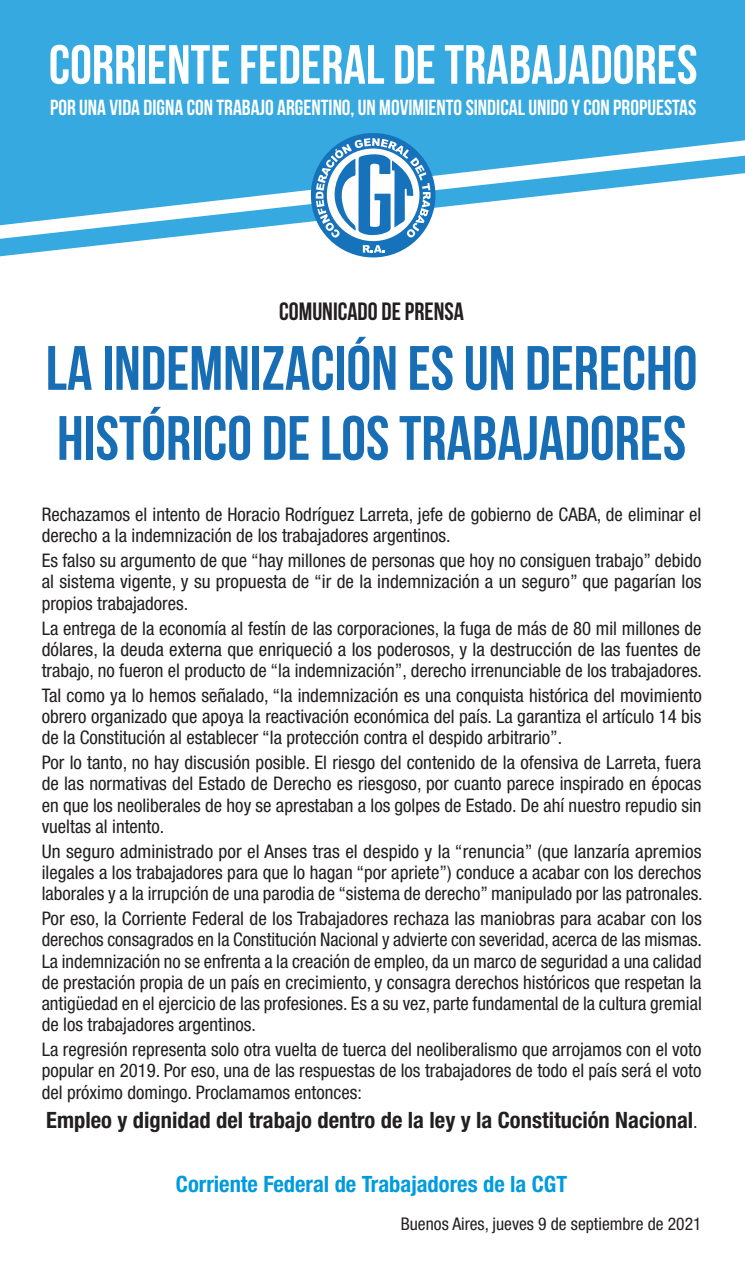
<style>
.page{position:relative;width:745px;height:1276px;background:#fff}
.page>*{position:absolute;margin:0;border:0;box-sizing:border-box;transform-origin:0 0}
.t1{font:700 62.5px/70px "Bebas Neue";color:#176eb5}
.t2{font:700 55.12px "Bebas Neue";color:#fff}
.t3{font:700 25px "Bebas Neue";color:#231f20}
.t4{font:700 condensed 22.5px "Helvetica Neue LT Std";color:#231f20}
.t5{font:700 condensed 22.5px "Helvetica Neue LT Std";color:#009bde}
.t6{font:700 21.75px "Bebas Neue";color:#fff}
.t7{font:condensed 18.75px/21.2px "Helvetica Neue LT Std";color:#231f20;text-align:justify}
.t8{font:condensed 17.5px "Helvetica Neue LT Std";color:#231f20}
.s1{font-weight:400;font-size:18.75px}
</style>
<div class="page">
<div style="left:0;top:0;width:744px;height:156px;background:#36a9e0"></div>
<svg style="left:0;top:156px;width:744px;height:100px"></svg>
<div style="left:311px;top:133px;width:124px;height:124px;background:#1672ba;border-radius:50%"></div>
<svg style="left:362px;top:245px;width:22px;height:8px"></svg>
<svg style="left:315px;top:138px;width:115px;height:99px"></svg>
<p class="t2" style="left:49px;top:34px;width:650px">CORRIENTE FEDERAL DE TRABAJADORES</p>
<p class="t6" style="left:50px;top:96px;width:647px">POR UNA VIDA DIGNA CON TRABAJO ARGENTINO, UN MOVIMIENTO SINDICAL UNIDO Y CON PROPUESTAS</p>
<p class="t3" style="left:279px;top:298px;width:186px">COMUNICADo DE PRENSA</p>
<p class="t1" style="left:46px;top:332px;width:652px">LA INDEMNIZACIÓN ES UN DERECHO<br>HISTÓRICO DE LOS TRABAJADORES</p>
<p class="t7" style="left:42px;top:504px;width:660px">Rechazamos el intento de Horacio Rodríguez Larreta, jefe de gobierno de CABA, de eliminar el derecho a la indemnización de los trabajadores argentinos.</p>
<p class="t7" style="left:42px;top:550px;width:661px">Es falso su argumento de que “hay millones de personas que hoy no consiguen trabajo” debido al sistema vigente, y su propuesta de “ir de la indemnización a un seguro” que pagarían los propios trabajadores.</p>
<p class="t7" style="left:42px;top:617px;width:661px">La entrega de la economía al festín de las corporaciones, la fuga de más de 80 mil millones de dólares, la deuda externa que enriqueció a los poderosos, y la destrucción de las fuentes de trabajo, no fueron el producto de “la indemnización”, derecho irrenunciable de los trabajadores.</p>
<p class="t7" style="left:42px;top:684px;width:661px">Tal como ya lo hemos señalado, “la indemnización es una conquista histórica del movimiento obrero organizado que apoya la reactivación económica del país. La garantiza el artículo 14 bis de la Constitución al establecer “la protección contra el despido arbitrario”.</p>
<p class="t7" style="left:42px;top:752px;width:661px">Por lo tanto, no hay discusión posible. El riesgo del contenido de la ofensiva de Larreta, fuera de las normativas del Estado de Derecho es riesgoso, por cuanto parece inspirado en épocas en que los neoliberales de hoy se aprestaban a los golpes de Estado. De ahí nuestro repudio sin vueltas al intento.</p>
<p class="t7" style="left:42px;top:840px;width:662px">Un seguro administrado por el Anses tras el despido y la “renuncia” (que lanzaría apremios ilegales a los trabajadores para que lo hagan “por apriete”) conduce a acabar con los derechos laborales y a la irrupción de una parodia de “sistema de derecho” manipulado por las patronales.</p>
<p class="t7" style="left:42px;top:907px;width:661px">Por eso, la Corriente Federal de los Trabajadores rechaza las maniobras para acabar con los derechos consagrados en la Constitución Nacional y advierte con severidad, acerca de las mismas.<br>La indemnización no se enfrenta a la creación de empleo, da un marco de seguridad a una calidad de prestación propia de un país en crecimiento, y consagra derechos históricos que respetan la antigüedad en el ejercicio de las profesiones. Es a su vez, parte fundamental de la cultura gremial de los trabajadores argentinos.</p>
<p class="t7" style="left:42px;top:1038px;width:661px">La regresión representa solo otra vuelta de tuerca del neoliberalismo que arrojamos con el voto popular en 2019. Por eso, una de las respuestas de los trabajadores de todo el país será el voto del próximo domingo. Proclamamos entonces:</p>
<p class="t4" style="left:46px;top:1106px;width:652px">Empleo y dignidad del trabajo dentro de la ley y la Constitución Nacional<span class="s1">.</span></p>
<p class="t5" style="left:176px;top:1170px;width:392px">Corriente Federal de Trabajadores de la CGT</p>
<p class="t8" style="left:400px;top:1213px;width:302px">Buenos Aires, jueves 9 de septiembre de 2021</p>
</div>
